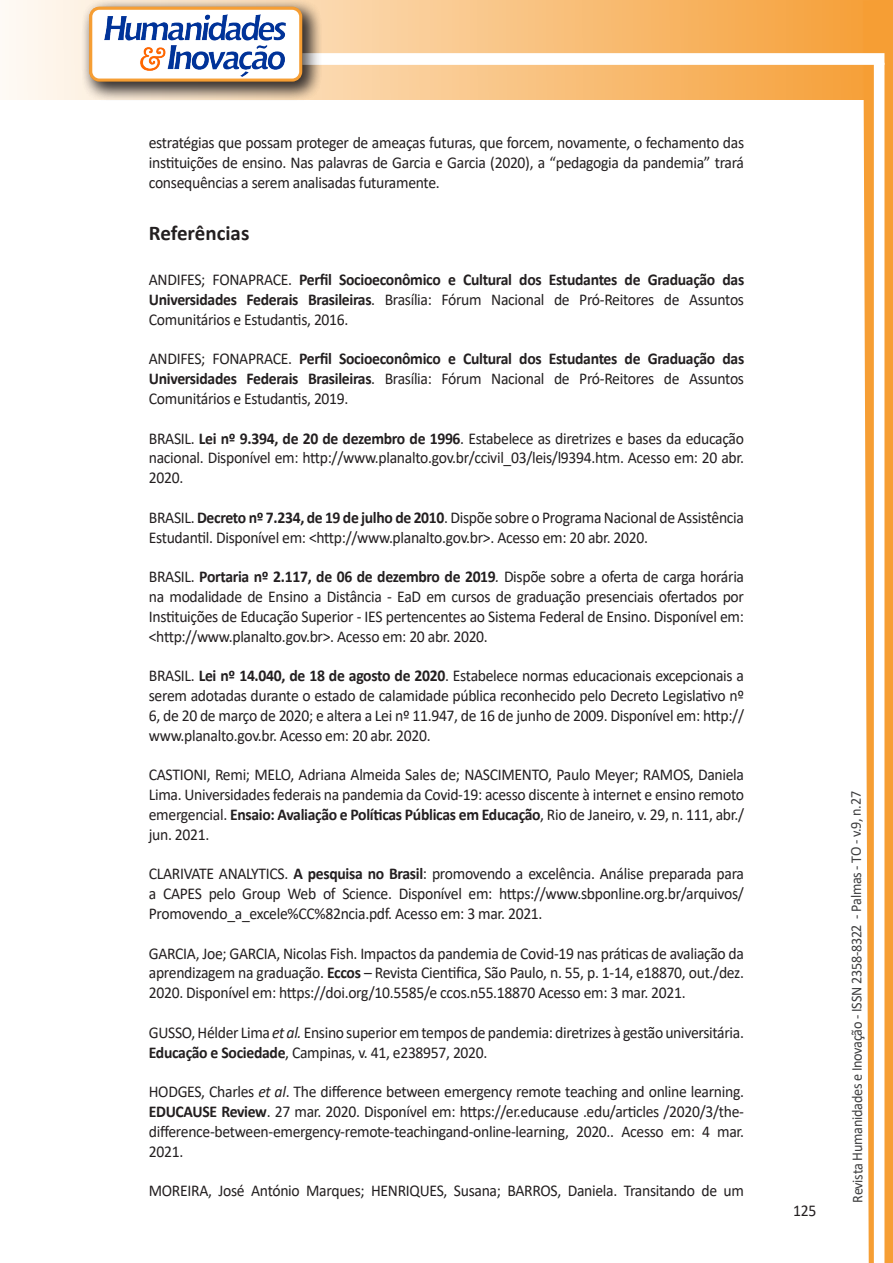
<style>
.page{position:relative;width:893px;height:1263px;background:#fff}
.page>*{position:absolute;margin:0;border:0;box-sizing:border-box;transform-origin:0 0}
.Titulo_2{font:700 21px "Calibri";color:#231f20}
.texto{font:16.5px/19.8px "Calibri";letter-spacing:-.02em;color:#231f20;text-align:justify;scale:.95 1}
.t1{font:15px "Calibri";letter-spacing:-.025em;color:#3e3e3f;scale:.95 1}
.s1{font-weight:700}
.s2{font-style:italic}
</style>
<div class="page">
<svg style="left:5px;top:0;width:858px;height:100px;background:#f9c484"></svg>
<div style="left:302px;top:53px;width:582px;height:12px;background:#fff;border:2px solid #fff"></div>
<svg style="left:863px;top:0;width:30px;height:1263px"></svg>
<div style="left:81px;top:0;width:241px;height:102px;background:#231f20;opacity:.75"></div>
<div style="left:91px;top:8px;width:210px;height:72px;background:#fff;border-radius:9px"></div>
<img style="left:104px;top:14px;width:181px;height:62px">
<div style="left:89px;top:7px;width:213px;height:75px;border:3px solid #f69e34;border-radius:9px"></div>
<p class="texto" style="left:149px;top:133px;width:628px">estratégias que possam proteger de ameaças futuras, que forcem, novamente, o fechamento das instituições de ensino. Nas palavras de Garcia e Garcia (2020), a “pedagogia da pandemia” trará consequências a serem analisadas futuramente.</p>
<p class="Titulo_2" style="left:149px;top:218px;width:102px">Referências</p>
<p class="texto" style="left:149px;top:269px;width:628px">ANDIFES; FONAPRACE. <span class="s1">Perfil Socioeconômico e Cultural dos Estudantes de Graduação das Universidades Federais Brasileiras</span>. Brasília: Fórum Nacional de Pró-Reitores de Assuntos Comunitários e Estudantis, 2016.</p>
<p class="texto" style="left:149px;top:349px;width:628px">ANDIFES; FONAPRACE. <span class="s1">Perfil Socioeconômico e Cultural dos Estudantes de Graduação das Universidades Federais Brasileiras</span>. Brasília: Fórum Nacional de Pró-Reitores de Assuntos Comunitários e Estudantis, 2019.</p>
<p class="texto" style="left:149px;top:428px;width:628px">BRASIL. <span class="s1">Lei nº 9.394, de 20 de dezembro de 1996</span>. Estabelece as diretrizes e bases da educação nacional. Disponível em: http://www.planalto.gov.br/ccivil_03/leis/l9394.htm. Acesso em: 20 abr.<br>2020.</p>
<p class="texto" style="left:149px;top:507px;width:628px">BRASIL. <span class="s1">Decreto nº 7.234, de 19 de julho de 2010</span>. Dispõe sobre o Programa Nacional de Assistência<br>Estudantil. Disponível em: &lt;http://www.planalto.gov.br&gt;. Acesso em: 20 abr. 2020.</p>
<p class="texto" style="left:149px;top:566px;width:628px">BRASIL. <span class="s1">Portaria nº 2.117, de 06 de dezembro de 2019</span><span class="s2">.</span> Dispõe sobre a oferta de carga horária na modalidade de Ensino a Distância - EaD em cursos de graduação presenciais ofertados por Instituições de Educação Superior - IES pertencentes ao Sistema Federal de Ensino. Disponível em: &lt;http://www.planalto.gov.br&gt;. Acesso em: 20 abr. 2020.</p>
<p class="texto" style="left:149px;top:665px;width:628px">BRASIL. <span class="s1">Lei nº 14.040, de 18 de agosto de 2020</span>. Estabelece normas educacionais excepcionais a serem adotadas durante o estado de calamidade pública reconhecido pelo Decreto Legislativo nº 6, de 20 de março de 2020; e altera a Lei nº 11.947, de 16 de junho de 2009. Disponível em: http:// www.planalto.gov.br. Acesso em: 20 abr. 2020.</p>
<p class="texto" style="left:149px;top:764px;width:628px">CASTIONI, Remi; MELO, Adriana Almeida Sales de; NASCIMENTO, Paulo Meyer; RAMOS, Daniela Lima. Universidades federais na pandemia da Covid-19: acesso discente à internet e ensino remoto emergencial. <span class="s1">Ensaio: Avaliação e Políticas Públicas em Educação</span>, Rio de Janeiro, v. 29, n. 111, abr./ jun. 2021.</p>
<p class="texto" style="left:149px;top:863px;width:628px">CLARIVATE ANALYTICS. <span class="s1">A pesquisa no Brasil</span>: promovendo a excelência. Análise preparada para a CAPES pelo Group Web of Science. Disponível em: https://www.sbponline.org.br/arquivos/ Promovendo_a_excele%CC%82ncia.pdf. Acesso em: 3 mar. 2021.</p>
<p class="texto" style="left:149px;top:943px;width:628px">GARCIA, Joe; GARCIA, Nicolas Fish. Impactos da pandemia de Covid-19 nas práticas de avaliação da aprendizagem na graduação. <span class="s1">Eccos</span> – Revista Cientifica, São Paulo, n. 55, p. 1-14, e18870, out./dez.<br>2020. Disponível em: https://doi.org/10.5585/e ccos.n55.18870 Acesso em: 3 mar. 2021.</p>
<p class="texto" style="left:149px;top:1022px;width:628px">GUSSO, Hélder Lima <span class="s2">et al.</span> Ensino superior em tempos de pandemia: diretrizes à gestão universitária.<br><span class="s1">Educação e Sociedade</span>, Campinas, v. 41, e238957, 2020.</p>
<p class="texto" style="left:149px;top:1081px;width:628px">HODGES, Charles <span class="s2">et al</span>. The difference between emergency remote teaching and online learning.<br><span class="s1">EDUCAUSE Review</span>. 27 mar. 2020. Disponível em: https://er.educause .edu/articles /2020/3/the&shy;difference-between-emergency-remote-teachingand-online-learning, 2020.. Acesso em: 4 mar.<br>2021.</p>
<p class="texto" style="left:149px;top:1180px;width:628px">MOREIRA, José António Marques; HENRIQUES, Susana; BARROS, Daniela. Transitando de um</p>
<p class="texto" style="left:793px;top:1200px;width:26px">125</p>
<p class="t1" style="left:846px;top:1203px;width:435px;rotate:-90deg">Revista Humanidades e Inovação - ISSN 2358-8322 - Palmas - TO - v.9, n.27</p>
</div>
